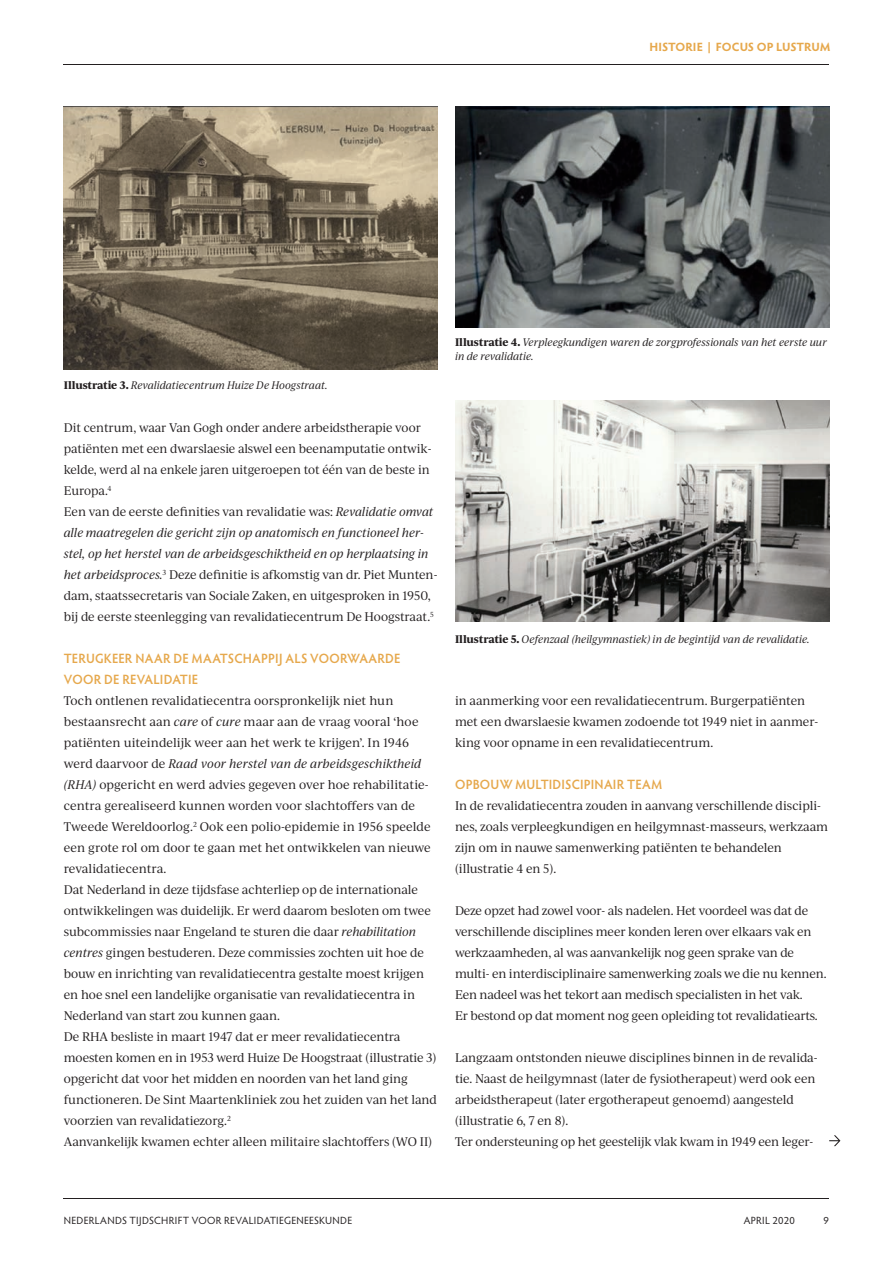
<style>
.page{position:relative;width:893px;height:1263px;background:#fff}
.page>*{position:absolute;margin:0;border:0;box-sizing:border-box;transform-origin:0 0}
.t1{font:600 13.5px/21px "Hypatia Sans Pro";letter-spacing:.015em;color:#e6a84c;scale:.95 1}
.t2{font:12px/21px "Ivy Journal";letter-spacing:-.01em;color:#231f20;scale:.96 1}
.t3{font:12px/21px "Ivy Journal";letter-spacing:-.01em;color:#231f20;scale:.95 1}
.t4{font:12px/21px "Ivy Journal";letter-spacing:-.01em;color:#231f20;scale:.94 1}
.t5{font:700 12px "Hypatia Sans Pro";letter-spacing:-.005em;color:#e6a84c}
.t6{font:italic 10.5px/13.5px "Ivy Journal";letter-spacing:-.01em;color:#231f20;scale:.95 1}
.t7{font:10.5px "Hypatia Sans Pro";letter-spacing:.03em;color:#231f20}
.s1{font-weight:700;font-style:normal}
.s2{font-style:italic}
</style>
<div class="page">
<hr style="left:64px;top:64px;width:765px;height:1px;background:#231f20">
<hr style="left:64px;top:1198px;width:765px;height:1px;background:#231f20">
<svg style="left:829px;top:1135px;width:11px;height:11px"></svg>
<img style="left:64px;top:106px;width:374px;height:263px">
<img style="left:455px;top:106px;width:374px;height:221px">
<img style="left:455px;top:400px;width:374px;height:221px">
<p class="t5" style="left:649px;top:38px;width:182px">HISTORIE | FOCUS OP LUSTRUM</p>
<p class="t6" style="left:64px;top:378px;width:279px"><span class="s1">Illustratie 3.</span> Revalidatiecentrum Huize De Hoogstraat.</p>
<p class="t6" style="left:455px;top:335px;width:393px"><span class="s1">Illustratie 4.</span> Verpleegkundigen waren de zorgprofessionals van het eerste uur in de revalidatie.</p>
<p class="t4" style="left:64px;top:417px;width:399px">Dit centrum, waar Van Gogh onder andere arbeidstherapie voor patiënten met een dwarslaesie alswel een beenamputatie ontwik&shy;kelde, werd al na enkele jaren uitgeroepen tot één van de beste in Europa.<sup>4<br></sup>Een van de eerste definities van revalidatie was: <span class="s2">Revalidatie omvat alle maatregelen die gericht zijn op anatomisch en functioneel her&shy;stel, op het herstel van de arbeidsgeschiktheid en op herplaatsing in het arbeidsproces.</span><sup>3</sup> Deze definitie is afkomstig van dr. Piet Munten&shy;dam, staatssecretaris van Sociale Zaken, en uitgesproken in 1950, bij de eerste steenlegging van revalidatiecentrum De Hoogstraat.<sup>5</sup></p>
<p class="t1" style="left:64px;top:647px;width:356px">TERUGKEER NAAR DE MAATSCHAPPIJ ALS VOORWAARDE<br>VOOR DE REVALIDATIE</p>
<p class="t2" style="left:64px;top:690px;width:390px">Toch ontlenen revalidatiecentra oorspronkelijk niet hun bestaansrecht aan <span class="s2">care</span> of <span class="s2">cure</span> maar aan de vraag vooral ‘hoe patiënten uiteindelijk weer aan het werk te krijgen’. In 1946 werd daarvoor de <span class="s2">Raad voor herstel van de arbeidsgeschiktheid (RHA)</span> opgericht en werd advies gegeven over hoe rehabilitatie&shy;centra gerealiseerd kunnen worden voor slachtoffers van de Tweede Wereldoorlog.<sup>2</sup> Ook een polio-epidemie in 1956 speelde een grote rol om door te gaan met het ontwikkelen van nieuwe revalidatiecentra.<br>Dat Nederland in deze tijdsfase achterliep op de internationale ontwikkelingen was duidelijk. Er werd daarom besloten om twee subcommissies naar Engeland te sturen die daar <span class="s2">rehabilitation centres</span> gingen bestuderen. Deze commissies zochten uit hoe de bouw en inrichting van revalidatiecentra gestalte moest krijgen en hoe snel een landelijke organisatie van revalidatiecentra in Nederland van start zou kunnen gaan.<br>De RHA besliste in maart 1947 dat er meer revalidatiecentra moesten komen en in 1953 werd Huize De Hoogstraat (illustratie 3) opgericht dat voor het midden en noorden van het land ging functioneren. De Sint Maartenkliniek zou het zuiden van het land voorzien van revalidatiezorg.<sup>2<br></sup>Aanvankelijk kwamen echter alleen militaire slachtoffers (WO II)</p>
<p class="t3" style="left:455px;top:690px;width:384px">in aanmerking voor een revalidatiecentrum. Burgerpatiënten met een dwarslaesie kwamen zodoende tot 1949 niet in aanmer&shy;king voor opname in een revalidatiecentrum.</p>
<p class="t6" style="left:455px;top:631px;width:375px"><span class="s1">Illustratie 5.</span> Oefenzaal (heilgymnastiek) in de begintijd van de revalidatie.</p>
<p class="t1" style="left:455px;top:773px;width:219px">OPBOUW MULTIDISCIPINAIR TEAM</p>
<p class="t3" style="left:455px;top:795px;width:394px">In de revalidatiecentra zouden in aanvang verschillende discipli&shy;nes, zoals verpleegkundigen en heilgymnast-masseurs, werkzaam zijn om in nauwe samenwerking patiënten te behandelen (illustratie 4 en 5).</p>
<p class="t3" style="left:455px;top:900px;width:393px">Deze opzet had zowel voor- als nadelen. Het voordeel was dat de verschillende disciplines meer konden leren over elkaars vak en werkzaamheden, al was aanvankelijk nog geen sprake van de multi- en interdisciplinaire samenwerking zoals we die nu kennen.<br>Een nadeel was het tekort aan medisch specialisten in het vak.<br>Er bestond op dat moment nog geen opleiding tot revalidatiearts.</p>
<p class="t3" style="left:455px;top:1047px;width:383px">Langzaam ontstonden nieuwe disciplines binnen in de revalida&shy;tie. Naast de heilgymnast (later de fysiotherapeut) werd ook een arbeidstherapeut (later ergotherapeut genoemd) aangesteld (illustratie 6, 7 en 8).<br>Ter ondersteuning op het geestelijk vlak kwam in 1949 een leger-</p>
<p class="t7" style="left:64px;top:1213px;width:290px">NEDERLANDS TIJDSCHRIFT VOOR REVALIDATIEGENEESKUNDE</p>
<p class="t7" style="left:744px;top:1213px;width:53px">APRIL 2020</p>
<p class="t7" style="left:823px;top:1213px;width:7px">9</p>
</div>
